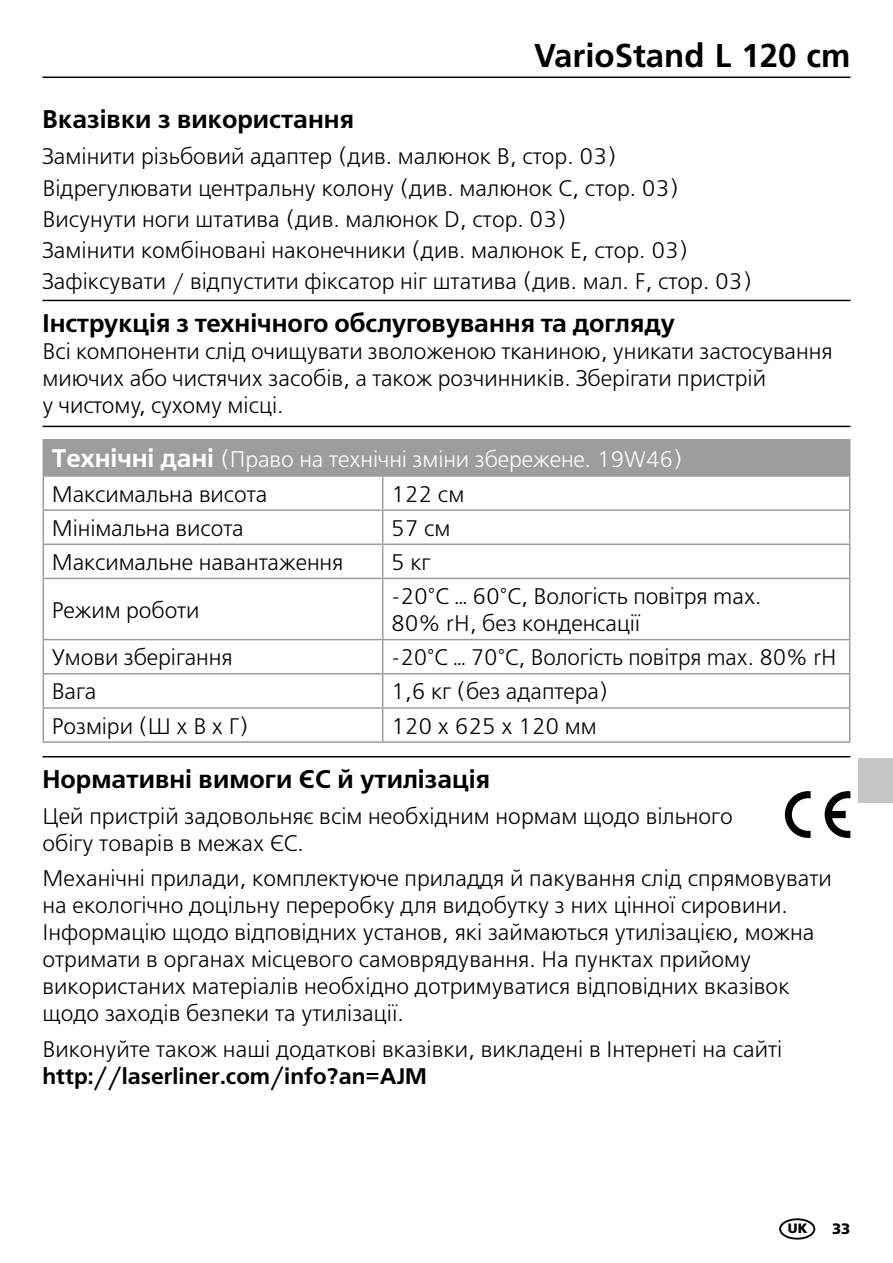
<style>
.page{position:relative;width:893px;height:1263px;background:#fff}
.page>*{position:absolute;margin:0;border:0;box-sizing:border-box;transform-origin:0 0}
.t1{font:700 33px "Frutiger LT Com";color:#000}
.t2{font:600 25.5px "Free Set";color:#000}
.t3{font:300 22.5px/27px "Free Set";color:#000}
.t4{font:300 22.5px/34.2px "Free Set";letter-spacing:-.005em;color:#fff}
.t5{font:600 22.5px "Free Set";color:#000}
.t6{font:900 15px "Frutiger LT Com";color:#000}
.t7{font:900 13.5px "Frutiger LT Com";color:#000}
.s1{font-weight:600;font-size:25.5px}
.s2{color:#000}
</style>
<div class="page">
<hr style="left:43px;top:77px;width:807px;height:1px;background:#000">
<svg style="left:825px;top:791px;width:25px;height:47px"></svg>
<svg style="left:785px;top:791px;width:26px;height:47px"></svg>
<hr style="left:43px;top:756px;width:807px;height:1px;background:#000">
<hr style="left:43px;top:426px;width:807px;height:1px;background:#000">
<hr style="left:43px;top:300px;width:807px;height:1px;background:#000">
<div style="left:43px;top:440px;width:807px;height:36px;background:#9c9d9d"></div>
<svg style="left:44px;top:477px;width:805px;height:264px"></svg>
<hr style="left:43px;top:439px;width:340px;height:2px;background:#9c9d9d">
<hr style="left:383px;top:439px;width:467px;height:2px;background:#9c9d9d">
<hr style="left:43px;top:477px;width:1px;height:32px;background:#9c9d9d">
<hr style="left:43px;top:511px;width:1px;height:32px;background:#9c9d9d">
<hr style="left:43px;top:475px;width:340px;height:2px;background:#9c9d9d">
<hr style="left:43px;top:509px;width:340px;height:2px;background:#9c9d9d">
<hr style="left:382px;top:477px;width:1px;height:32px;background:#9c9d9d">
<hr style="left:382px;top:511px;width:1px;height:32px;background:#9c9d9d">
<hr style="left:383px;top:475px;width:467px;height:2px;background:#9c9d9d">
<hr style="left:849px;top:477px;width:1px;height:32px;background:#9c9d9d">
<hr style="left:849px;top:511px;width:1px;height:32px;background:#9c9d9d">
<hr style="left:383px;top:509px;width:467px;height:2px;background:#9c9d9d">
<hr style="left:43px;top:545px;width:1px;height:33px;background:#9c9d9d">
<hr style="left:43px;top:543px;width:340px;height:2px;background:#9c9d9d">
<hr style="left:382px;top:545px;width:1px;height:33px;background:#9c9d9d">
<hr style="left:383px;top:543px;width:467px;height:2px;background:#9c9d9d">
<hr style="left:849px;top:545px;width:1px;height:33px;background:#9c9d9d">
<hr style="left:43px;top:579px;width:1px;height:60px;background:#9c9d9d">
<hr style="left:43px;top:640px;width:1px;height:33px;background:#9c9d9d">
<hr style="left:382px;top:579px;width:1px;height:60px;background:#9c9d9d">
<hr style="left:849px;top:579px;width:1px;height:60px;background:#9c9d9d">
<hr style="left:382px;top:640px;width:1px;height:33px;background:#9c9d9d">
<hr style="left:849px;top:640px;width:1px;height:33px;background:#9c9d9d">
<hr style="left:43px;top:674px;width:1px;height:33px;background:#9c9d9d">
<hr style="left:43px;top:578px;width:340px;height:1px;background:#9c9d9d">
<hr style="left:43px;top:639px;width:340px;height:1px;background:#9c9d9d">
<hr style="left:43px;top:673px;width:340px;height:1px;background:#9c9d9d">
<hr style="left:382px;top:674px;width:1px;height:33px;background:#9c9d9d">
<hr style="left:849px;top:674px;width:1px;height:33px;background:#9c9d9d">
<hr style="left:383px;top:578px;width:467px;height:1px;background:#9c9d9d">
<hr style="left:383px;top:639px;width:467px;height:1px;background:#9c9d9d">
<hr style="left:383px;top:673px;width:467px;height:1px;background:#9c9d9d">
<hr style="left:43px;top:709px;width:1px;height:32px;background:#9c9d9d">
<hr style="left:43px;top:707px;width:340px;height:2px;background:#9c9d9d">
<hr style="left:383px;top:707px;width:467px;height:2px;background:#9c9d9d">
<hr style="left:382px;top:709px;width:1px;height:32px;background:#9c9d9d">
<hr style="left:849px;top:709px;width:1px;height:32px;background:#9c9d9d">
<hr style="left:43px;top:741px;width:340px;height:2px;background:#9c9d9d">
<hr style="left:383px;top:741px;width:467px;height:2px;background:#9c9d9d">
<div style="left:779px;top:1218px;width:36px;height:21px;border:2px solid #000;border-radius:50%"></div>
<div style="left:859px;top:758px;width:34px;height:44px;background:#c5c6c6"></div>
<h1 class="t1" style="left:534px;top:36px;width:318px">VarioStand L 120 cm</h1>
<p class="t2" style="left:43px;top:104px;width:313px">Вказівки з використання</p>
<p class="t3" style="left:43px;top:141px;width:711px;line-height:31.2px">Замінити різьбовий адаптер (див. малюнок B, стор. 03)<br>Відрегулювати центральну колону (див. малюнок C, стор. 03)<br>Висунути ноги штатива (див. малюнок D, стор. 03)<br>Замінити комбіновані наконечники (див. малюнок E, стор. 03)<br>Зафіксувати / відпустити фіксатор ніг штатива (див. мал. F, стор. 03)</p>
<p class="t2" style="left:43px;top:308px;width:634px">Інструкція з технічного обслуговування та догляду</p>
<p class="t3" style="left:43px;top:338px;width:792px">Всі компоненти слід очищувати зволоженою тканиною, уникати застосування миючих або чистячих засобів, а також розчинників. Зберігати пристрій<br>у чистому, сухому місці.</p>
<p class="t4" style="left:52px;top:443px;width:632px"><span class="s1">Технічні дані</span> (Право на технічні зміни збережене. 19W46)<br><span class="s2">Максимальна висота</span></p>
<p class="t3" style="left:391px;top:481px;width:75px">122 см</p>
<p class="t3" style="left:52px;top:515px;width:194px">Мінімальна висота</p>
<p class="t3" style="left:391px;top:515px;width:61px">57 см</p>
<p class="t3" style="left:52px;top:549px;width:293px">Максимальне навантаження</p>
<p class="t3" style="left:391px;top:549px;width:41px">5 кг</p>
<p class="t3" style="left:52px;top:597px;width:149px">Режим роботи</p>
<p class="t3" style="left:391px;top:583px;width:372px">-20°C … 60°C, Вологість повітря max.<br>80% rH, без конденсації</p>
<p class="t3" style="left:52px;top:644px;width:182px">Умови зберігання</p>
<p class="t3" style="left:391px;top:644px;width:447px">-20°C … 70°C, Вологість повітря max. 80% rH</p>
<p class="t3" style="left:52px;top:679px;width:46px">Вага</p>
<p class="t3" style="left:391px;top:679px;width:219px">1,6 кг (без адаптера)</p>
<p class="t3" style="left:52px;top:713px;width:198px">Розміри (Ш x В x Г)</p>
<p class="t3" style="left:391px;top:713px;width:207px">120 x 625 x 120 мм</p>
<p class="t2" style="left:43px;top:764px;width:449px">Нормативні вимоги ЄС й утилізація</p>
<p class="t3" style="left:43px;top:803px;width:692px">Цей пристрій задовольняє всім необхідним нормам щодо вільного обігу товарів в межах ЄС.</p>
<p class="t3" style="left:43px;top:865px;width:791px">Механічні прилади, комплектуюче приладдя й пакування слід спрямовувати на екологічно доцільну переробку для видобутку з них цінної сировини.<br>Інформацію щодо відповідних установ, які займаються утилізацією, можна отримати в органах місцевого самоврядування. На пунктах прийому використаних матеріалів необхідно дотримуватися відповідних вказівок щодо заходів безпеки та утилізації.</p>
<p class="t3" style="left:43px;top:1036px;width:741px">Виконуйте також наші додаткові вказівки, викладені в Інтернеті на сайті</p>
<p class="t5" style="left:43px;top:1062px;width:386px">http://laserliner.com/info?an=AJM</p>
<p class="t7" style="left:788px;top:1220px;width:21px">UK</p>
<p class="t6" style="left:832px;top:1219px;width:20px">33</p>
</div>
